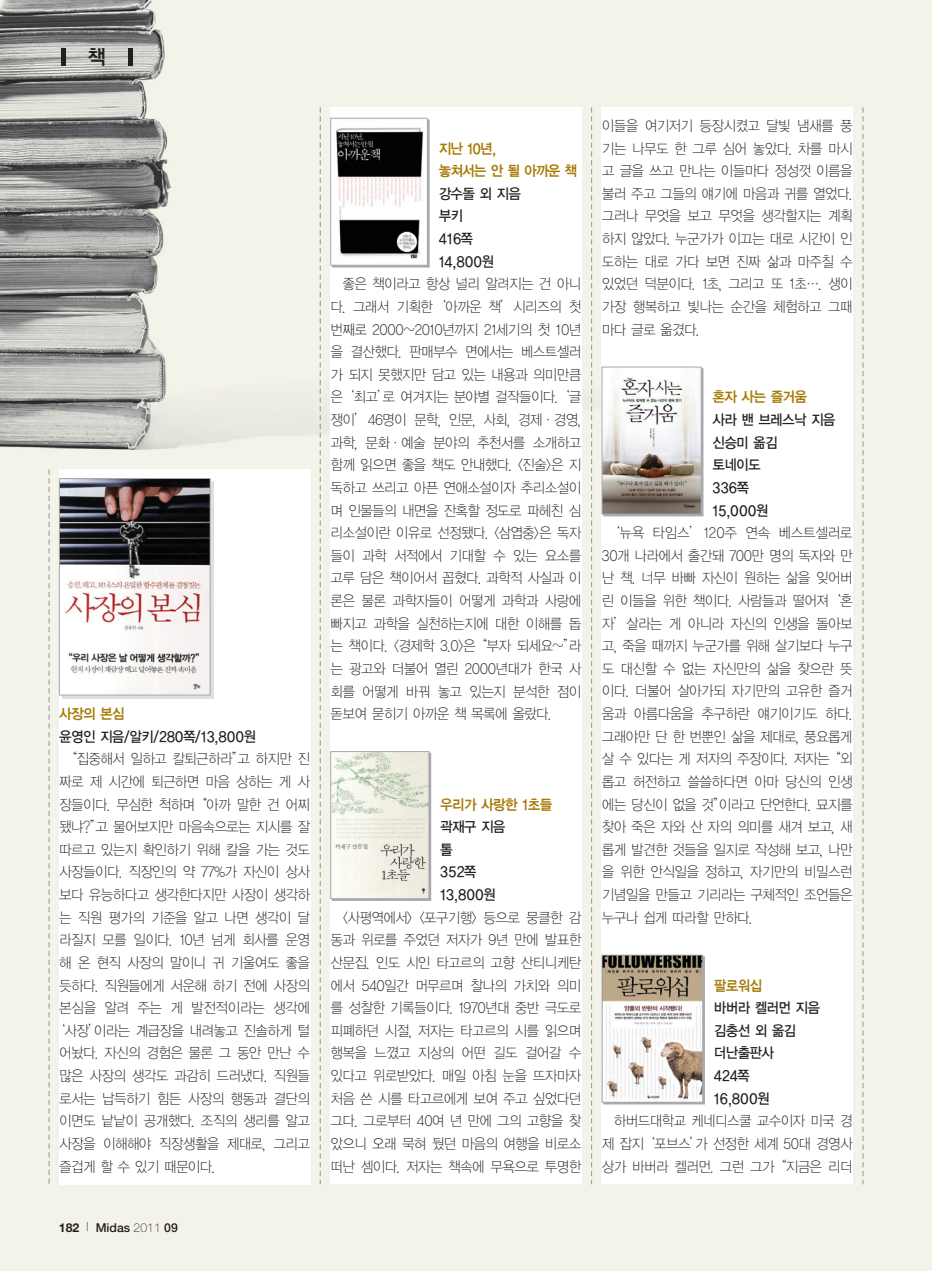
<style>
.page{position:relative;width:932px;height:1271px;background:#fff}
.page>*{position:absolute;margin:0;border:0;box-sizing:border-box;transform-origin:0 0}
.t1{font:20.3px "YGO14 KS Cms UHC H";color:#231f20;scale:.96 1}
.t2{font:14.35px/22.6px "YGO11 KS Cms UHC H";letter-spacing:-.105em;color:#231f20;text-align:justify;scale:.93 1}
.t3{font:14.35px/22.6px "YGO13 KS Cms UHC H";letter-spacing:-.11em;color:#231f20;scale:.93 1}
.t4{font:14.35px/22.6px "YGO14 KS Cms UHC H";letter-spacing:-.105em;color:#a67a04;scale:.93 1}
.t5{font:14.35px "YGO11 KS Cms UHC H";letter-spacing:-.085em;color:#231f20;scale:.93 1}
.t6{font:14.35px/22.6px "YGO13 KS Cms UHC H";letter-spacing:-.085em;color:#231f20;scale:.93 1}
.t7{font:500 12.25px "Helvetica Neue";color:#231f20}
.s1{font-weight:700}
.s2{font-weight:100}
</style>
<div class="page">
<div style="left:0;top:0;width:932px;height:1270px;background:#f4f3ea"></div>
<img style="left:0;top:0;width:593px;height:467px">
<div style="left:601px;top:107px;width:252px;height:1077px;background:#fff"></div>
<div style="left:59px;top:469px;width:251px;height:715px;background:#fff"></div>
<div style="left:330px;top:107px;width:251px;height:1077px;background:#fff"></div>
<svg style="left:320px;top:107px;width:1px;height:1077px"></svg>
<svg style="left:591px;top:107px;width:1px;height:1077px"></svg>
<svg style="left:862px;top:107px;width:1px;height:1077px"></svg>
<svg style="left:49px;top:469px;width:1px;height:715px"></svg>
<div style="left:128px;top:48px;width:5px;height:17px;background:#231f20"></div>
<div style="left:61px;top:48px;width:5px;height:17px;background:#231f20"></div>
<svg style="left:62px;top:481px;width:152px;height:218px"></svg>
<div style="left:332px;top:753px;width:99px;height:147px;border:1px solid #a7a9ac"></div>
<div style="left:603px;top:368px;width:100px;height:148px;border:1px solid #a7a9ac"></div>
<div style="left:603px;top:956px;width:102px;height:148px;border:1px solid #a7a9ac"></div>
<img style="left:61px;top:480px;width:148px;height:213px">
<div style="left:59px;top:478px;width:152px;height:217px;border:1px solid #a7a9ac"></div>
<img style="left:336px;top:127px;width:87px;height:132px">
<div style="left:330px;top:118px;width:98px;height:148px;border:1px solid #a7a9ac"></div>
<img style="left:332px;top:753px;width:95px;height:144px">
<div style="left:330px;top:751px;width:99px;height:148px;border:1px solid #a7a9ac"></div>
<img style="left:603px;top:368px;width:96px;height:144px">
<div style="left:601px;top:366px;width:100px;height:148px;border:1px solid #a7a9ac"></div>
<img style="left:603px;top:956px;width:98px;height:144px">
<div style="left:601px;top:954px;width:102px;height:148px;border:1px solid #a7a9ac"></div>
<h1 class="t1" style="left:87px;top:47px;width:22px">책</h1>
<p class="t4" style="left:59px;top:703px;width:73px">사장의 본심</p>
<p class="t3" style="left:59px;top:726px;width:214px">윤영인 지음/알키/280쪽/13,800원</p>
<p class="t2" style="left:64px;top:748px;width:266px">“집중해서 일하고 칼퇴근하라”고 하지만 진</p>
<p class="t2" style="left:59px;top:771px;width:272px">짜로 제 시간에 퇴근하면 마음 상하는 게 사</p>
<p class="t2" style="left:59px;top:794px;width:272px">장들이다. 무심한 척하며“아까 말한 건 어찌</p>
<p class="t2" style="left:59px;top:816px;width:272px">됐냐?”고 물어보지만 마음속으로는 지시를 잘</p>
<p class="t2" style="left:59px;top:839px;width:272px">따르고 있는지 확인하기 위해 칼을 가는 것도</p>
<p class="t2" style="left:59px;top:861px;width:272px">사장들이다. 직장인의 약 77%가 자신이 상사</p>
<p class="t2" style="left:59px;top:884px;width:272px">보다 유능하다고 생각한다지만 사장이 생각하</p>
<p class="t2" style="left:59px;top:907px;width:272px">는 직원 평가의 기준을 알고 나면 생각이 달</p>
<p class="t2" style="left:59px;top:929px;width:272px">라질지 모를 일이다. 10년 넘게 회사를 운영</p>
<p class="t2" style="left:59px;top:952px;width:272px">해 온 현직 사장의 말이니 귀 기울여도 좋을</p>
<p class="t2" style="left:59px;top:974px;width:272px">듯하다. 직원들에게 서운해 하기 전에 사장의</p>
<p class="t5" style="left:59px;top:1001px;width:272px">본심을 알려 주는 게 발전적이라는 생각에</p>
<p class="t2" style="left:52px;top:1020px;width:279px">‘사장’이라는 계급장을 내려놓고 진솔하게 털</p>
<p class="t2" style="left:59px;top:1042px;width:272px">어놨다. 자신의 경험은 물론 그 동안 만난 수</p>
<p class="t2" style="left:59px;top:1065px;width:272px">많은 사장의 생각도 과감히 드러냈다. 직원들</p>
<p class="t2" style="left:59px;top:1087px;width:272px">로서는 납득하기 힘든 사장의 행동과 결단의</p>
<p class="t2" style="left:59px;top:1110px;width:272px">이면도 낱낱이 공개했다. 조직의 생리를 알고</p>
<p class="t2" style="left:59px;top:1133px;width:272px">사장을 이해해야 직장생활을 제대로, 그리고</p>
<p class="t2" style="left:59px;top:1155px;width:170px">즐겁게 할 수 있기 때문이다.</p>
<p class="t7" style="left:59px;top:1223px;width:120px"><span class="s1">182</span> <span class="s2">|</span> Midas <span class="s2">2011</span> 09</p>
<p class="t4" style="left:438px;top:138px;width:151px">지난 10년,<br>놓쳐서는 안 될 아까운 책</p>
<p class="t3" style="left:438px;top:183px;width:91px">강수돌 외 지음 부키<br>416쪽<br>14,800원</p>
<p class="t2" style="left:330px;top:273px;width:272px;text-indent:12px">좋은 책이라고 항상 널리 알려지는 건 아니 다. 그래서 기획한‘아까운 책’시리즈의 첫 번째로 2000~2010년까지 21세기의 첫 10년 을 결산했다. 판매부수 면에서는 베스트셀러 가 되지 못했지만 담고 있는 내용과 의미만큼 은‘최고’로 여겨지는 분야별 걸작들이다. ‘글 쟁이’46명이 문학, 인문, 사회, 경제·경영, 과학, 문화·예술 분야의 추천서를 소개하고 함께 읽으면 좋을 책도 안내했다. &lt;진술&gt;은 지 독하고 쓰리고 아픈 연애소설이자 추리소설이 며 인물들의 내면을 잔혹할 정도로 파헤친 심 리소설이란 이유로 선정됐다. &lt;삼엽충&gt;은 독자 들이 과학 서적에서 기대할 수 있는 요소를 고루 담은 책이어서 꼽혔다. 과학적 사실과 이 론은 물론 과학자들이 어떻게 과학과 사랑에 빠지고 과학을 실천하는지에 대한 이해를 돕 는 책이다. &lt;경제학 3.0&gt;은“부자 되세요~”라 는 광고와 더불어 열린 2000년대가 한국 사 회를 어떻게 바꿔 놓고 있는지 분석한 점이 돋보여 묻히기 아까운 책 목록에 올랐다.</p>
<p class="t4" style="left:440px;top:794px;width:123px">우리가 사랑한 1초들</p>
<p class="t6" style="left:440px;top:816px;width:72px">곽재구 지음 톨<br>352쪽<br>13,800원</p>
<p class="t2" style="left:330px;top:907px;width:272px;text-indent:12px">&lt;사평역에서&gt; &lt;포구기행&gt; 등으로 뭉클한 감 동과 위로를 주었던 저자가 9년 만에 발표한 산문집. 인도 시인 타고르의 고향 산티니케탄 에서 540일간 머무르며 찰나의 가치와 의미 를 성찰한 기록들이다. 1970년대 중반 극도로 피폐하던 시절, 저자는 타고르의 시를 읽으며 행복을 느꼈고 지상의 어떤 길도 걸어갈 수 있다고 위로받았다. 매일 아침 눈을 뜨자마자 처음 쓴 시를 타고르에게 보여 주고 싶었다던 그다. 그로부터 40여 년 만에 그의 고향을 찾 았으니 오래 묵혀 뒀던 마음의 여행을 비로소 떠난 셈이다. 저자는 책속에 무욕으로 투명한</p>
<p class="t2" style="left:601px;top:115px;width:272px">이들을 여기저기 등장시켰고 달빛 냄새를 풍 기는 나무도 한 그루 심어 놓았다. 차를 마시 고 글을 쓰고 만나는 이들마다 정성껏 이름을 불러 주고 그들의 얘기에 마음과 귀를 열었다. 그러나 무엇을 보고 무엇을 생각할지는 계획 하지 않았다. 누군가가 이끄는 대로 시간이 인 도하는 대로 가다 보면 진짜 삶과 마주칠 수 있었던 덕분이다. 1초, 그리고 또 1초…. 생이 가장 행복하고 빛나는 순간을 체험하고 그때 마다 글로 옮겼다.</p>
<p class="t4" style="left:712px;top:387px;width:104px">혼자 사는 즐거움</p>
<p class="t3" style="left:712px;top:409px;width:135px">사라 밴 브레스낙 지음 신승미 옮김<br>토네이도<br>336쪽<br>15,000원</p>
<p class="t2" style="left:601px;top:522px;width:272px;text-indent:5px">‘뉴욕 타임스’120주 연속 베스트셀러로 30개 나라에서 출간돼 700만 명의 독자와 만 난 책. 너무 바빠 자신이 원하는 삶을 잊어버 린 이들을 위한 책이다. 사람들과 떨어져‘혼 자’살라는 게 아니라 자신의 인생을 돌아보 고, 죽을 때까지 누군가를 위해 살기보다 누구 도 대신할 수 없는 자신만의 삶을 찾으란 뜻 이다. 더불어 살아가되 자기만의 고유한 즐거 움과 아름다움을 추구하란 얘기이기도 하다. 그래야만 단 한 번뿐인 삶을 제대로, 풍요롭게 살 수 있다는 게 저자의 주장이다. 저자는“외 롭고 허전하고 쓸쓸하다면 아마 당신의 인생 에는 당신이 없을 것”이라고 단언한다. 묘지를 찾아 죽은 자와 산 자의 의미를 새겨 보고, 새 롭게 발견한 것들을 일지로 작성해 보고, 나만 을 위한 안식일을 정하고, 자기만의 비밀스런 기념일을 만들고 기리라는 구체적인 조언들은 누구나 쉽게 따라할 만하다.</p>
<p class="t4" style="left:713px;top:974px;width:54px">팔로워십</p>
<p class="t3" style="left:713px;top:997px;width:116px">바버라 켈러먼 지음 김충선 외 옮김 더난출판사<br>424쪽<br>16,800원</p>
<p class="t2" style="left:601px;top:1110px;width:272px;text-indent:12px">하버드대학교 케네디스쿨 교수이자 미국 경 제 잡지‘포브스’가 선정한 세계 50대 경영사 상가 바버라 켈러먼. 그런 그가“지금은 리더</p>
</div>
